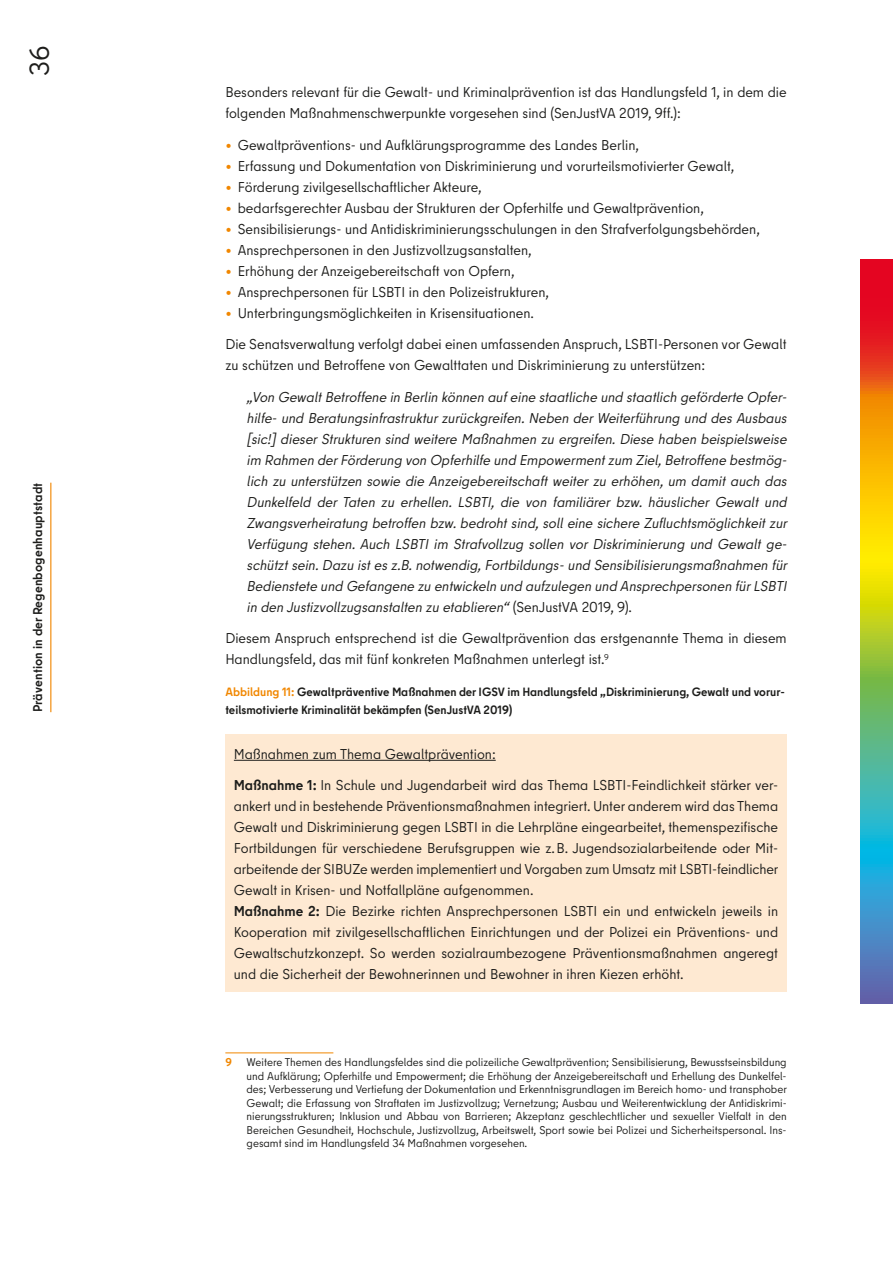
<style>
.page{position:relative;width:893px;height:1263px;background:#fff}
.page>*{position:absolute;margin:0;border:0;box-sizing:border-box;transform-origin:0 0}
.t1{font:27px "Berlin Type";color:#1d1d1b}
.t2{font:14.25px/21px "Berlin Type";color:#1d1d1b}
.t3{font:italic 14.25px/21px "Berlin Type";color:#1d1d1b;text-align:justify}
.t4{font:700 12.75px "Berlin Type";letter-spacing:.01em;color:#1d1d1b}
.t5{font:700 12px/18px "Berlin Type";color:#1d1d1b}
.t6{font:11.25px/13.5px "Berlin Type";color:#1d1d1b;text-align:justify}
.t7{font:700 11.25px "Berlin Type";color:#f18700}
.s1{color:#f18700}
.s2{font-style:normal}
.s3{font-weight:700}
</style>
<div class="page">
<svg style="left:860px;top:259px;width:33px;height:744px"></svg>
<div style="left:225px;top:734px;width:562px;height:38px;background:#fee9d2"></div>
<hr style="left:234px;top:760px;width:262px;height:1px;background:#1d1d1b">
<div style="left:225px;top:765px;width:562px;height:143px;background:#fee9d2"></div>
<div style="left:225px;top:891px;width:562px;height:101px;background:#fee9d2"></div>
<hr style="left:225px;top:1052px;width:108px;height:1px;background:#f18700">
<hr style="left:50px;top:483px;width:1px;height:229px;background:#f18700">
<h1 class="t1" style="left:23px;top:76px;width:32px;rotate:-90deg">36</h1>
<p class="t4" style="left:30px;top:712px;width:231px;rotate:-90deg">Prävention in der Regenbogenhauptstadt</p>
<p class="t2" style="left:225px;top:82px;width:563px">Besonders relevant für die Gewalt- und Kriminalprävention ist das Handlungsfeld 1, in dem die folgenden Maßnahmenschwerpunkte vorgesehen sind (SenJustVA 2019, 9ff.):</p>
<p class="t2" style="left:225px;top:134px;width:415px"><span class="s1">•</span> Gewaltpräventions- und Aufklärungsprogramme des Landes Berlin,</p>
<p class="t2" style="left:225px;top:155px;width:510px"><span class="s1">•</span> Erfassung und Dokumentation von Diskriminierung und vorurteilsmotivierter Gewalt,</p>
<p class="t2" style="left:225px;top:176px;width:258px"><span class="s1">•</span> Förderung zivilgesellschaftlicher Akteure,</p>
<p class="t2" style="left:225px;top:197px;width:480px"><span class="s1">•</span> bedarfsgerechter Ausbau der Strukturen der Opferhilfe und Gewaltprävention,</p>
<p class="t2" style="left:225px;top:218px;width:536px"><span class="s1">•</span> Sensibilisierungs- und Antidiskriminierungsschulungen in den Strafverfolgungsbehörden,</p>
<p class="t2" style="left:225px;top:239px;width:308px"><span class="s1">•</span> Ansprechpersonen in den Justizvollzugsanstalten,</p>
<p class="t2" style="left:225px;top:260px;width:291px"><span class="s1">•</span> Erhöhung der Anzeigebereitschaft von Opfern,</p>
<p class="t2" style="left:225px;top:281px;width:325px"><span class="s1">•</span> Ansprechpersonen für LSBTI in den Polizeistrukturen,</p>
<p class="t2" style="left:225px;top:302px;width:310px"><span class="s1">•</span> Unterbringungsmöglichkeiten in Krisensituationen.</p>
<p class="t2" style="left:225px;top:334px;width:563px">Die Senatsverwaltung verfolgt dabei einen umfassenden Anspruch, LSBTI-Personen vor Gewalt zu schützen und Betroffene von Gewalttaten und Diskriminierung zu unterstützen:</p>
<p class="t3" style="left:247px;top:386px;width:545px">„Von GewaltBetroffene in Berlin können aufeine staatliche und staatlich geförderte Opfer&shy;hilfe- und Beratungsinfrastrukturzurückgreifen.Neben derWeiterführung und des Ausbaus [sic!] dieser Strukturen sind weitere Maßnahmen zu ergreifen. Diese haben beispielsweise im Rahmen derFörderung von Opferhilfe und Empowermentzum Ziel,Betroffene bestmög&shy;lich zu unterstützen sowie die Anzeigebereitschaft weiter zu erhöhen, um damit auch das Dunkelfeld der Taten zu erhellen. LSBTI, die von familiärer bzw. häuslicher Gewalt und Zwangsverheiratung betroffen bzw.bedroht sind,soll eine sichere Zufluchtsmöglichkeit zur Verfügung stehen. Auch LSBTI im Strafvollzug sollen vor Diskriminierung und Gewalt ge&shy;schütztsein.Dazu istesz.B.notwendig,Fortbildungs-und Sensibilisierungsmaßnahmen für Bedienstete und Gefangene zu entwickeln und aufzulegen und Ansprechpersonen fürLSBTI in den Justizvollzugsanstalten zu etablieren“ <span class="s2">(S e n J u s tVA 2 0 1 9, 9) .</span></p>
<p class="t2" style="left:225px;top:628px;width:563px">Diesem Anspruch entsprechend ist die Gewaltprävention das erstgenannte Thema in diesem<br>Handlungsfeld, das mit fünf konkreten Maßnahmen unterlegt ist.<sup>9</sup></p>
<p class="t5" style="left:225px;top:683px;width:561px"><span class="s1">Abbildung 11:</span> Gewaltpräventive Maßnahmen der IGSV im Handlungsfeld „Diskriminierung, Gewalt und vorur&shy;teilsmotivierte Kriminalität bekämpfen (SenJustVA 2019)</p>
<p class="t2" style="left:234px;top:743px;width:263px">Maßnahmen zum Thema Gewaltprävention:</p>
<p class="t2" style="left:234px;top:775px;width:546px"><span class="s3">Maßnahme 1:</span> In Schule und Jugendarbeit wird das Thema LSBTI-Feindlichkeit stärker ver&shy;ankert und in bestehende Präventionsmaßnahmen integriert. Unter anderem wird das Thema Gewalt und Diskriminierung gegen LSBTI in die Lehrpläne eingearbeitet, themenspezifische Fortbildungen für verschiedene Berufsgruppen wie z.B. Jugendsozialarbeitende oder Mit&shy;arbeitende der SIBUZe werden implementiert und Vorgaben zum Umsatz mit LSBTI-feindlicher Gewalt in Krisen- und Notfallpläne aufgenommen.<br><span class="s3">Maßnahme 2:</span> Die Bezirke richten Ansprechpersonen LSBTI ein und entwickeln jeweils in Kooperation mit zivilgesellschaftlichen Einrichtungen und der Polizei ein Präventions- und Gewaltschutzkonzept. So werden sozialraumbezogene Präventionsmaßnahmen angeregt und die Sicherheit der Bewohnerinnen und Bewohner in ihren Kiezen erhöht.</p>
<p class="t7" style="left:225px;top:1055px;width:8px">9</p>
<p class="t6" style="left:247px;top:1056px;width:542px">Weitere Themen des Handlungsfeldes sind die polizeiliche Gewaltprävention; Sensibilisierung, Bewusstseinsbildung und Aufklärung; Opferhilfe und Empowerment; die Erhöhung der Anzeigebereitschaft und Erhellung des Dunkelfel&shy;des; Verbesserung und Vertiefung der Dokumentation und Erkenntnisgrundlagen im Bereich homo- und transphober Gewalt; die Erfassung von Straftaten im Justizvollzug; Vernetzung; Ausbau und Weiterentwicklung der Antidiskrimi&shy;nierungsstrukturen; Inklusion und Abbau von Barrieren; Akzeptanz geschlechtlicher und sexueller Vielfalt in den Bereichen Gesundheit, Hochschule, Justizvollzug, Arbeitswelt, Sport sowie bei Polizei und Sicherheitspersonal. Ins&shy;gesamt sind im Handlungsfeld 34 Maßnahmen vorgesehen.</p>
</div>
